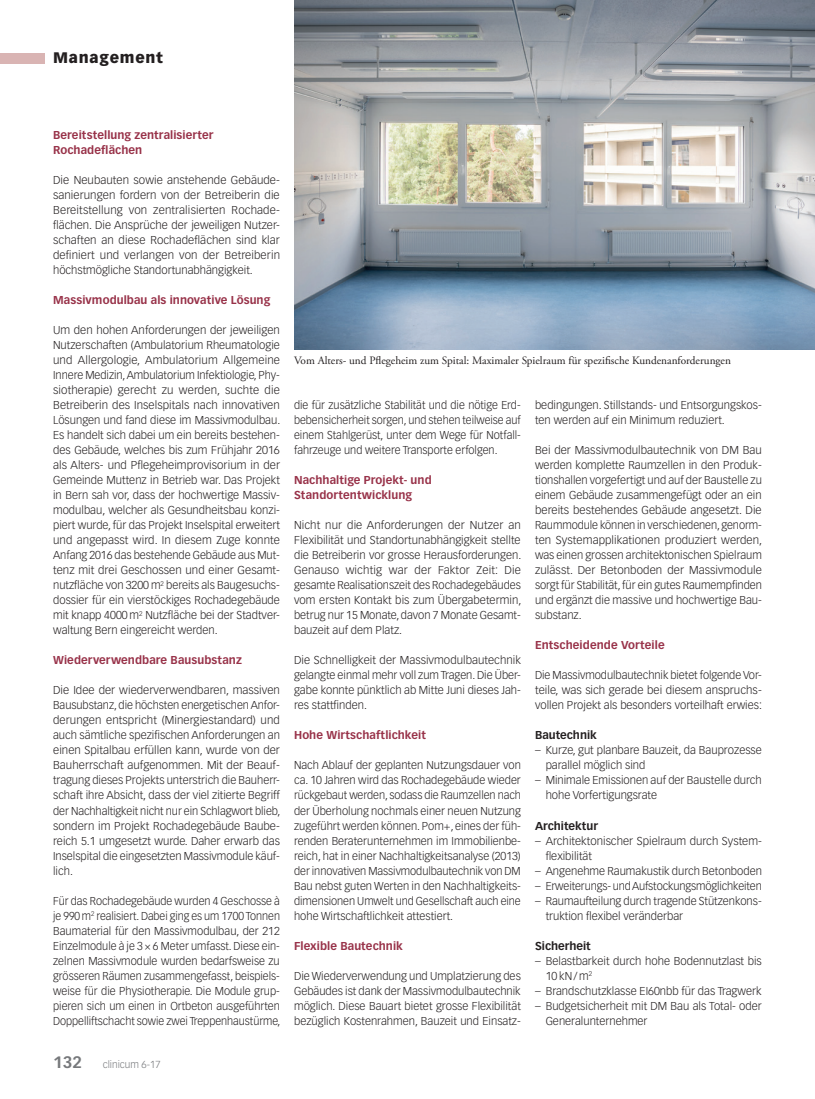
<style>
.page{position:relative;width:815px;height:1099px;background:#fff}
.page>*{position:absolute;margin:0;border:0;box-sizing:border-box;transform-origin:0 0}
.t1{font:900 15px "Vectora LT Std";letter-spacing:.05em;color:#231f20}
.t2{font:300 11.25px/15px "Vectora LT Std";color:#231f20;text-align:justify}
.t3{font:700 11.25px/15px "Vectora LT Std";letter-spacing:.005em;color:#983249}
.t4{font:11.25px "Adobe Garamond Pro";color:#231f20}
.t5{font:700 11.25px "Vectora LT Std";color:#231f20}
.t6{font:300 10px "Vectora LT Std";color:#76787b}
.s1{font-weight:700;font-size:16.25px}
</style>
<div class="page">
<div style="left:0;top:53px;width:45px;height:10px;background:#d9b4b3"></div>
<img style="left:294px;top:0;width:521px;height:349px">
<h1 class="t1" style="left:53px;top:49px;width:111px">Management</h1>
<p class="t3" style="left:53px;top:128px;width:162px">Bereitstellung zentralisierter<br>Rochadeflächen</p>
<p class="t2" style="left:53px;top:173px;width:228px">Die Neubauten sowie anstehende Gebäude&shy;sanierungen fordern von der Betreiberin die Bereitstellung von zentralisierten Rochade&shy;flächen. Die Ansprüche der jeweiligen Nutzer&shy;schaften an diese Rochadeflächen sind klar definiert und verlangen von der Betreiberin höchstmögliche Standortunabhä ngigkeit.</p>
<p class="t3" style="left:53px;top:293px;width:219px">Massivmodulbau als innovative Lösung</p>
<p class="t2" style="left:53px;top:323px;width:229px">Um den hohen Anforderungen der jeweiligen Nutzerschaften (Ambulatorium Rheumatologie und Allergologie, Ambulatorium Allgemeine Innere Medizin, Ambulatorium Infektiologie, Phy&shy;siotherapie) gerecht zu werden, suchte die Betreiberin des Inselspitals nach innovativen Lösungen und fand diese im Massivmodulbau.<br>Es handelt sich dabei um ein bereits bestehen&shy;des Gebäude, welches bis zum Frühjahr 2016 als Alters- und Pflegeheimprovisorium in der Gemeinde Muttenz in Betrieb war. Das Projekt in Bern sah vor, dass der hochwertige Massiv&shy;modulbau, welcher als Gesundheitsbau konzi&shy;piert wurde, für das Projekt Inselspital erweitert und angepasst wird. In diesem Zuge konnte Anfang 2016 das bestehende Gebäude aus Mut&shy;tenz mit drei Geschossen und einer Gesamt&shy;nutzfläche von 3200 m<sup>2</sup> bereits als Baugesuchs&shy;dossier für ein vierstöckiges Rochadegebä ude mit knapp 4000 m<sup>2</sup> Nutzfläche bei der Stadtver&shy;waltung Bern eingereicht werden.</p>
<p class="t3" style="left:53px;top:653px;width:190px">Wiederverwendbare Bausubstanz</p>
<p class="t2" style="left:53px;top:683px;width:229px">Die Idee der wiederverwendbaren, massiven Bausubstanz, die höchsten energetischen Anfor&shy;derungen entspricht (Minergiestandard) und auch sämtliche spezifischen Anforderungen an einen Spitalbau erfüllen kann, wurde von der Bauherrschaft aufgenommen. Mit der Beauf&shy;tragung dieses Projekts unterstrich die Bauherr&shy;schaft ihre Absicht, dass der viel zitierte Begriff der Nachhaltigkeit nicht nur ein Schlagwort blieb, sondern im Projekt Rochadegebäude Baube&shy;reich 5.1 umgesetzt wurde. Daher erwarb das Inselspital die eingesetzten Massivmodule käuf&shy;lich.</p>
<p class="t2" style="left:53px;top:893px;width:229px">Für das Rochadegebäude wurden 4 Geschosse à je 990 m<sup>2</sup> realisiert. Dabei ging es um 1700 Tonnen Baumaterial für den Massivmodulbau, der 212<br>Einzelmodule à je 3 × 6 Meter umfasst. Diese ein&shy;zelnen Massivmodule wurden bedarfsweise zu grösseren Räumen zusammengefasst, beispiels&shy;weise für die Physiotherapie. Die Module grup&shy;pieren sich um einen in Ortbeton ausgeführten Doppelliftschacht sowie zwei Treppenhaustürme,</p>
<p class="t6" style="left:53px;top:1058px;width:109px"><span class="s1">132</span> clinicum 6-17</p>
<p class="t4" style="left:294px;top:354px;width:438px">Vom Alters- und Pflegeheim zum Spital: Maximaler Spielraum für spezifische Kundenanforderungen</p>
<p class="t2" style="left:294px;top:398px;width:228px">die für zusätzliche Stabilität und die nötige Erd&shy;bebensicherheit sorgen, und stehen teilweise auf einem Stahlgerüst, unter dem Wege für Notfall&shy;fahrzeuge und weitere Transporte erfolgen.</p>
<p class="t3" style="left:294px;top:473px;width:139px">Nachhaltige Projekt- und<br>Standortentwicklung</p>
<p class="t2" style="left:294px;top:518px;width:229px">Nicht nur die Anforderungen der Nutzer an Flexibilität und Standortunabhängigkeit stellte die Betreiberin vor grosse Herausforderungen.<br>Genauso wichtig war der Faktor Zeit: Die gesamte Realisationszeit des Rochadegebä udes vom ersten Kontakt bis zum Übergabetermin, betrug nur 15 Monate, davon 7 Monate Gesamt&shy;bauzeit auf dem Platz.</p>
<p class="t2" style="left:294px;top:653px;width:228px">Die Schnelligkeit der Massivmodulbautechnik gelangte einmal mehr voll zum Tragen. Die Über&shy;gabe konnte pünktlich ab Mitte Juni dieses Jah&shy;res stattfinden.</p>
<p class="t3" style="left:294px;top:728px;width:133px">Hohe Wirtschaftlichkeit</p>
<p class="t2" style="left:294px;top:758px;width:228px">Nach Ablauf der geplanten Nutzungsdauer von ca. 10 Jahren wird das Rochadegebäude wieder rückgebaut werden, sodass die Raumzellen nach der Überholung nochmals einer neuen Nutzung zugeführt werden können. Pom+, eines der füh&shy;renden Beraterunternehmen im Immobilienbe&shy;reich, hat in einer Nachhaltigkeitsanalyse (2013) der innovativen Massivmodulbautechnik von DM Bau nebst guten Werten in den Nachhaltigkeits&shy;dimensionen Umwelt und Gesellschaft auch eine hohe Wirtschaftlichkeit attestiert.</p>
<p class="t3" style="left:294px;top:938px;width:110px">Flexible Bautechnik</p>
<p class="t2" style="left:294px;top:968px;width:228px">Die Wiederverwendung und Umplatzierung des Gebäudes ist dank der Massivmodulbautechnik möglich. Diese Bauart bietet grosse Flexibilität bezüglich Kostenrahmen, Bauzeit und Einsatz-</p>
<p class="t2" style="left:535px;top:398px;width:228px">bedingungen. Stillstands- und Entsorgungskos&shy;ten werden auf ein Minimum reduziert.</p>
<p class="t2" style="left:535px;top:443px;width:229px">Bei der Massivmodulbautechnik von DM Bau werden komplette Raumzellen in den Produk&shy;tionshallen vorgefertigt und auf der Baustelle zu einem Gebäude zusammengefügt oder an ein bereits bestehendes Gebäude angesetzt. Die Raummodule können in verschiedenen, genorm&shy;ten Systemapplikationen produziert werden, was einen grossen architektonischen Spielraum zulässt. Der Betonboden der Massivmodule sorgt für Stabilität, für ein gutes Raumempfinden und ergänzt die massive und hochwertige Bau&shy;substanz.</p>
<p class="t3" style="left:535px;top:638px;width:131px">Entscheidende Vorteile</p>
<p class="t2" style="left:535px;top:668px;width:228px">Die Massivmodulbautechnik bietet folgende Vor&shy;teile, was sich gerade bei diesem anspruchs&shy;vollen Projekt als besonders vorteilhaft erwies:</p>
<p class="t5" style="left:535px;top:728px;width:63px">Bautechnik</p>
<p class="t2" style="left:546px;top:743px;width:218px;text-indent:-11px">– Kurze, gut planbare Bauzeit, da Bauprozesse parallel möglich sind</p>
<p class="t2" style="left:546px;top:773px;width:218px;text-indent:-11px">– Minimale Emissionen auf der Baustelle durch hohe Vorfertigungsrate</p>
<p class="t5" style="left:535px;top:818px;width:64px">Architektur</p>
<p class="t2" style="left:546px;top:833px;width:218px;text-indent:-11px">– Architektonischer Spielraum durch System&shy;flexibilität</p>
<p class="t2" style="left:535px;top:863px;width:228px">– Angenehme Raumakustik durch Betonboden</p>
<p class="t2" style="left:535px;top:878px;width:228px">– Erweiterungs- und Aufstockungsmöglichkeiten</p>
<p class="t2" style="left:546px;top:893px;width:218px;text-indent:-11px">– Raumaufteilung durch tragende Stützenkons&shy;truktion flexibel veränderbar</p>
<p class="t5" style="left:535px;top:938px;width:57px">Sicherheit</p>
<p class="t2" style="left:546px;top:953px;width:218px;text-indent:-11px">– Belastbarkeit durch hohe Bodennutzlast bis<br>10kN/m<sup>2</sup></p>
<p class="t2" style="left:535px;top:983px;width:228px">– Brandschutzklasse EI60nbb für das Tragwerk</p>
<p class="t2" style="left:546px;top:998px;width:218px;text-indent:-11px">– Budgetsicherheit mit DM Bau als Total- oder<br>Generalunternehmer</p>
</div>
